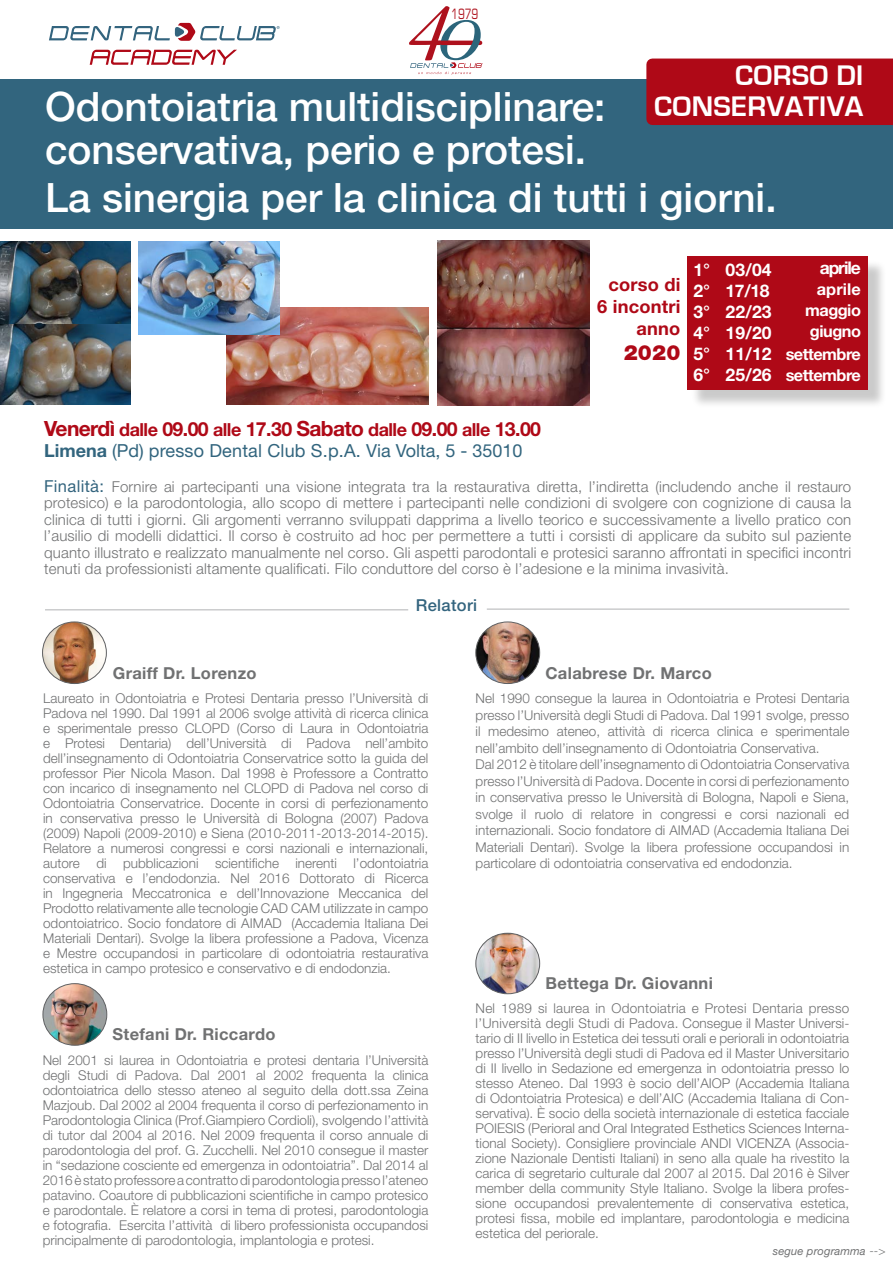
<style>
.page{position:relative;width:893px;height:1263px;background:#fff}
.page>*{position:absolute;margin:0;border:0;box-sizing:border-box;transform-origin:0 0}
.t1{font:italic 87.15px "Bodoni Svty Two OSITCTT";color:#ae111d}
.t2{font:500 40.5px/43.5px "Helvetica Neue LT Std";color:#fff}
.t3{font:700 29.1px/30.6px "Eurostile";letter-spacing:.01em;color:#fff;text-align:right}
.t4{font:900 21px "Helvetica Neue LT Std";color:#af0917}
.t5{font:700 19.5px "Helvetica Neue LT Std";letter-spacing:-.03em;color:#af0917}
.t6{font:700 18.3px/21.9px "Helvetica Neue LT Std";letter-spacing:.01em;color:#af0917;text-align:right}
.t7{font:18px "Helvetica Neue LT Std";letter-spacing:.005em;color:#32657e}
.t8{font:700 17.55px/21px "Helvetica Neue LT Std";letter-spacing:.01em;color:#fff;text-align:justify}
.t9{font:700 16.5px "Helvetica Neue LT Std";letter-spacing:.02em;color:#707172}
.t10{font:500 16.5px "Helvetica Neue LT Std";letter-spacing:.02em;color:#33647e}
.t11{font:700 16.35px/21.3px "Helvetica Neue LT Std";letter-spacing:-.03em;color:#fff;text-align:justify}
.t12{font:300 15px/16.5px "Helvetica Neue LT Std";letter-spacing:.01em;color:#707172;text-align:justify}
.t13{font:13.8px "Eurostile LT Std";color:#ae111d;scale:.71 1}
.t14{font:300 13.5px/15px "Helvetica Neue LT Std";color:#707172;text-align:justify}
.t15{font:italic 11.25px "Helvetica Neue LT Std";letter-spacing:.01em;color:#707172}
.s1{font-size:90.6px;color:#2b657b}
.s2{font-size:21px}
.s3{font-size:18px}
.s4{font-weight:700}
.s5{font-weight:400;font-size:16.5px;color:#33647e}
.s6{font-weight:300;font-style:normal;font-size:12px}
</style>
<div class="page">
<div style="left:691px;top:259px;width:196px;height:149px;background:#000;opacity:.21"></div>
<div style="left:688px;top:256px;width:180px;height:134px;background:#af0917"></div>
<img style="left:226px;top:307px;width:202px;height:97px">
<div style="left:0;top:79px;width:893px;height:149px;background:#32657e"></div>
<div style="left:646px;top:59px;width:247px;height:66px;background:#af0917"></div>
<img style="left:43px;top:984px;width:64px;height:61px">
<div style="left:43px;top:983px;width:64px;height:62px;border:1px solid #5f6062;border-radius:50%"></div>
<img style="left:476px;top:933px;width:64px;height:61px">
<div style="left:476px;top:933px;width:64px;height:61px;border:1px solid #5f6062;border-radius:50%"></div>
<hr style="left:45px;top:609px;width:363px;height:1px;background:#b1b3b4">
<hr style="left:487px;top:609px;width:362px;height:1px;background:#b1b3b4">
<img style="left:0;top:241px;width:131px;height:163px">
<img style="left:139px;top:241px;width:141px;height:94px">
<svg style="left:90px;top:50px;width:147px;height:15px"></svg>
<svg style="left:49px;top:23px;width:231px;height:18px"></svg>
<hr style="left:435px;top:41px;width:45px;height:4px;background:#ae111d">
<svg style="left:410px;top:62px;width:73px;height:13px"></svg>
<img style="left:43px;top:622px;width:63px;height:61px">
<div style="left:42px;top:622px;width:65px;height:62px;border:1px solid #5f6062;border-radius:50%"></div>
<img style="left:476px;top:622px;width:64px;height:61px">
<div style="left:476px;top:622px;width:64px;height:62px;border:1px solid #5f6062;border-radius:50%"></div>
<img style="left:437px;top:240px;width:153px;height:165px">
<h1 class="t1" style="left:413px;top:-38px;width:71px">4<span class="s1">0</span></h1>
<p class="t13" style="left:451px;top:5px;width:40px">1979</p>
<h3 class="t3" style="left:654px;top:61px;width:211px">CORSO DI<br>CONSERVATIVA</h3>
<h2 class="t2" style="left:45px;top:84px;width:562px">Odontoiatria multidisciplinare: conservativa, perio e protesi.</h2>
<h2 class="t2" style="left:45px;top:175px;width:733px">La sinergia per la clinica di tutti i giorni.</h2>
<h3 class="t6" style="left:597px;top:273px;width:85px">corso di<br>6 incontri anno</h3>
<h3 class="t4" style="left:624px;top:340px;width:58px">2020</h3>
<p class="t8" style="left:693px;top:259px;width:80px">1° 03/04<br>2° 17/18<br>3° 22/23<br>4° 19/20<br>5° 11/12<br>6° 25/26</p>
<p class="t8" style="left:820px;top:256px;width:43px">aprile</p>
<p class="t11" style="left:805px;top:278px;width:57px;text-indent:12px">aprile maggio giugno</p>
<p class="t11" style="left:786px;top:343px;width:77px">settembre settembre</p>
<h3 class="t5" style="left:44px;top:417px;width:498px"><span class="s2">Venerdì</span> <span class="s3">dalle</span> 09.00 <span class="s3">alle</span> 17.30 <span class="s2">Sabato</span> <span class="s3">dalle</span> 09.00 <span class="s3">alle</span> 13.00</h3>
<h3 class="t7" style="left:44px;top:440px;width:480px"><span class="s4">Limena</span> (Pd) presso Dental Club S.p.A. Via Volta, 5 - 35010</h3>
<p class="t12" style="left:44px;top:478px;width:809px"><span class="s5">Finalità:</span> Fornire ai partecipanti una visione integrata tra la restaurativa diretta, l’indiretta (includendo anche il restauro protesico) e la parodontologia, allo scopo di mettere i partecipanti nelle condizioni di svolgere con cognizione di causa la clinica di tutti i giorni. Gli argomenti verranno sviluppati dapprima a livello teorico e successivamente a livello pratico con l’ausilio di modelli didattici. Il corso è costruito ad hoc per permettere a tutti i corsisti di applicare da subito sul paziente quanto illustrato e realizzato manualmente nel corso. Gli aspetti parodontali e protesici saranno affrontati in specifici incontri tenuti da professionisti altamente qualificati. Filo conduttore del corso è l’adesione e la minima invasività.</p>
<p class="t10" style="left:416px;top:595px;width:63px">Relatori</p>
<p class="t9" style="left:113px;top:663px;width:145px">Graiff Dr. Lorenzo</p>
<p class="t14" style="left:43px;top:691px;width:387px">Laureato in Odontoiatria e Protesi Dentaria presso l’Università di Padova nel 1990. Dal 1991 al 2006 svolge attività di ricerca clinica e sperimentale presso CLOPD (Corso di Laura in Odontoiatria e Protesi Dentaria) dell’Università di Padova nell’ambito dell’insegnamento di Odontoiatria Conservatrice sotto la guida del professor Pier Nicola Mason. Dal 1998 è Professore a Contratto con incarico di insegnamento nel CLOPD di Padova nel corso di Odontoiatria Conservatrice. Docente in corsi di perfezionamento in conservativa presso le Università di Bologna (2007) Padova (2009) Napoli (2009-2010) e Siena (2010-2011-2013-2014-2015).<br>Relatore a numerosi congressi e corsi nazionali e internazionali, autore di pubblicazioni scientifiche inerenti l’odontoiatria conservativa e l’endodonzia. Nel 2016 Dottorato di Ricerca in Ingegneria Meccatronica e dell’Innovazione Meccanica del Prodotto relativamente alle tecnologie CAD CAM utilizzate in campo odontoiatrico. Socio fondatore di AIMAD (Accademia Italiana Dei Materiali Dentari). Svolge la libera professione a Padova, Vicenza e Mestre occupandosi in particolare di odontoiatria restaurativa estetica in campo protesico e conservativo e di endodonzia.</p>
<p class="t9" style="left:112px;top:1024px;width:165px">Stefani Dr. Riccardo</p>
<p class="t14" style="left:43px;top:1052px;width:387px">Nel 2001 si laurea in Odontoiatria e protesi dentaria l’Università degli Studi di Padova. Dal 2001 al 2002 frequenta la clinica odontoiatrica dello stesso ateneo al seguito della dott.ssa Zeina Mazjoub. Dal 2002 al 2004 frequenta il corso di perfezionamento in Parodontologia Clinica (Prof.Giampiero Cordioli), svolgendo l’attività di tutor dal 2004 al 2016. Nel 2009 frequenta il corso annuale di parodontologia del prof. G. Zucchelli. Nel 2010 consegue il master in “sedazione cosciente ed emergenza in odontoiatria”. Dal 2014 al 2016 è stato professore a contratto di parodontologia presso l’ateneo patavino. Coautore di pubblicazioni scientifiche in campo protesico e parodontale. È relatore a corsi in tema di protesi, parodontologia e fotografia. Esercita l’attività di libero professionista occupandosi principalmente di parodontologia, implantologia e protesi.</p>
<p class="t9" style="left:545px;top:663px;width:168px">Calabrese Dr. Marco</p>
<p class="t14" style="left:476px;top:690px;width:375px;line-height:16.5px;text-align:left">Nel 1990 consegue la laurea in Odontoiatria e Protesi Dentaria presso l’Università degli Studi di Padova. Dal 1991 svolge, presso il medesimo ateneo, attività di ricerca clinica e sperimentale nell’ambito dell’insegnamento di Odontoiatria Conservativa.<br>Dal 2012 è titolare dell’insegnamento di Odontoiatria Conservativa presso l’Università di Padova. Docente in corsi di perfezionamento in conservativa presso le Università di Bologna, Napoli e Siena, svolge il ruolo di relatore in congressi e corsi nazionali ed internazionali. Socio fondatore di AIMAD (Accademia Italiana Dei Materiali Dentari). Svolge la libera professione occupandosi in particolare di odontoiatria conservativa ed endodonzia.</p>
<p class="t9" style="left:545px;top:973px;width:169px">Bettega Dr. Giovanni</p>
<p class="t14" style="left:476px;top:1001px;width:375px">Nel 1989 si laurea in Odontoiatria e Protesi Dentaria presso l’Università degli Studi di Padova. Consegue il Master Universi&shy;tario di II livello in Estetica dei tessuti orali e periorali in odontoiatria presso l’Università degli studi di Padova ed il Master Universitario di II livello in Sedazione ed emergenza in odontoiatria presso lo stesso Ateneo. Dal 1993 è socio dell’AIOP (Accademia Italiana di Odontoiatria Protesica) e dell’AIC (Accademia Italiana di Con&shy;servativa). È socio della società internazionale di estetica facciale POIESIS (Perioral and Oral Integrated Esthetics Sciences Interna&shy;tional Society). Consigliere provinciale ANDI VICENZA (Associa&shy;zione Nazionale Dentisti Italiani) in seno alla quale ha rivestito la carica di segretario culturale dal 2007 al 2015. Dal 2016 è Silver member della community Style Italiano. Svolge la libera profes&shy;sione occupandosi prevalentemente di conservativa estetica, protesi fissa, mobile ed implantare, parodontologia e medicina estetica del periorale.</p>
<p class="t15" style="left:773px;top:1244px;width:114px">segue programma <span class="s6">--&gt;</span></p>
</div>
